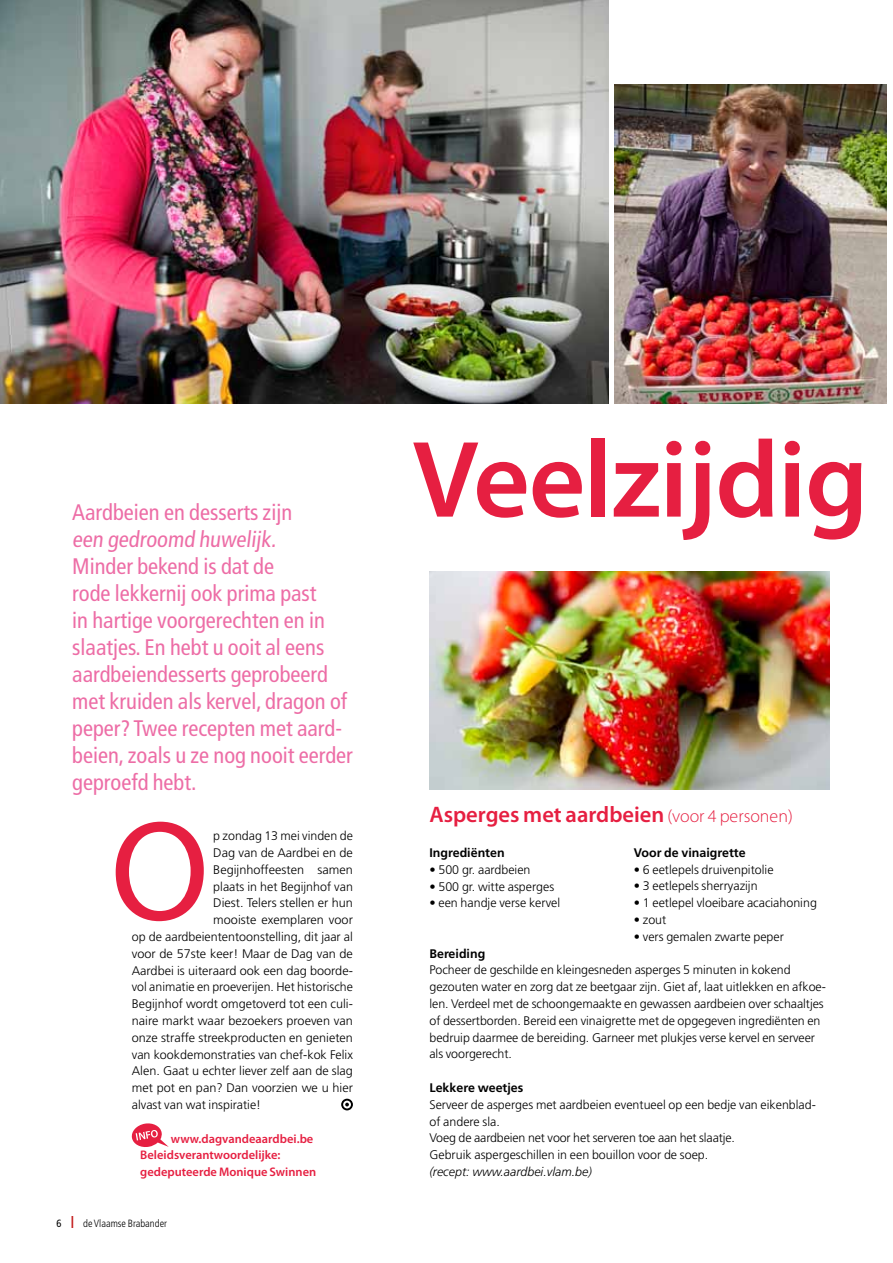
<style>
.page{position:relative;width:893px;height:1263px;background:#fff}
.page>*{position:absolute;margin:0;border:0;box-sizing:border-box;transform-origin:0 0}
.t1{font:142.95px "Myriad Pro";color:#e61f41}
.t2{font:600 109.8px "Myriad Pro";letter-spacing:-.01em;color:#e61f41}
.t3{font:condensed 22.5px/27px "Frutiger LT";color:#ed6da6}
.t4{font:600 22.5px "Myriad Pro";color:#e61f41}
.t5{font:300 12.45px/16.8px "Frutiger LT";color:#000}
.t6{font:600 12.45px/16.8px "Myriad Pro";color:#e61f41}
.t7{font:700 12.45px "Frutiger LT";color:#000}
.t8{font:italic 300 12.45px "Frutiger LT";color:#000}
.t9{font:300 condensed 10.5px "Frutiger LT";color:#000}
.s1{font-weight:400}
.s2{font-weight:900;font-stretch:normal;font-size:12px;color:#c31b1b}
.s3{font-weight:300;font-size:18px}
</style>
<div class="page">
<img style="left:0;top:0;width:608px;height:403px">
<svg style="left:341px;top:1099px;width:12px;height:11px"></svg>
<svg style="left:131px;top:1123px;width:38px;height:24px"></svg>
<img style="left:614px;top:84px;width:273px;height:319px">
<img style="left:429px;top:571px;width:400px;height:219px">
<p class="t3" style="left:72px;top:498px;width:282px">Aardbeien en desserts zijn<br>een gedroomd huwelijk.<br>Minder bekend is dat de<br>rode lekkernij ook prima past<br>in -hartige voorgerechten en in slaatjes. En hebt u ooit al eens aardbeiendesserts geprobeerd met kruiden als kervel, dragon of peper? Twee recepten met aard&shy;beien, zoals u ze nog nooit eerder geproefd hebt.</p>
<p class="t5" style="left:213px;top:827px;width:141px">p zondag 13 mei vinden de</p>
<p class="t5" style="left:213px;top:844px;width:141px">Dag van de Aardbei en de</p>
<p class="t5" style="left:213px;top:861px;width:141px">Begijnhoffeesten samen</p>
<p class="t5" style="left:213px;top:878px;width:141px">plaats in het Begijnhof van</p>
<p class="t5" style="left:213px;top:895px;width:141px">Diest. Telers stellen er hun</p>
<p class="t5" style="left:213px;top:911px;width:141px">mooiste exemplaren voor</p>
<p class="t5" style="left:132px;top:928px;width:223px">op de aardbeiententoonstelling, dit jaar al</p>
<p class="t5" style="left:132px;top:945px;width:223px">voor de 57ste keer! Maar de Dag van de</p>
<p class="t5" style="left:132px;top:962px;width:223px">Aardbei is uiteraard ook een dag boorde-</p>
<p class="t5" style="left:132px;top:979px;width:223px">vol animatie en proeverijen. Het historische</p>
<p class="t5" style="left:132px;top:995px;width:223px">Begijnhof wordt omgetoverd tot een culi-</p>
<p class="t5" style="left:132px;top:1012px;width:223px">naire markt waar bezoekers proeven van</p>
<p class="t5" style="left:132px;top:1029px;width:223px">onze straffe streekproducten en genieten</p>
<p class="t5" style="left:132px;top:1046px;width:223px">van kookdemonstraties van chef-kok Felix</p>
<p class="t5" style="left:132px;top:1063px;width:223px">Alen. Gaat u echter liever zelf aan de slag</p>
<p class="t5" style="left:132px;top:1079px;width:223px">met pot en pan? Dan voorzien we u hier</p>
<p class="t5" style="left:132px;top:1096px;width:131px">alvast van wat inspiratie!</p>
<p class="t6" style="left:140px;top:1130px;width:177px;text-indent:30px">www.dagvandeaardbei.be<br>Beleidsverantwoordelijke: gedeputeerde Monique Swinnen</p>
<h1 class="t1" style="left:111px;top:783px;width:100px">O</h1>
<p class="t9" style="left:56px;top:1217px;width:112px"><span class="s1">6</span> <span class="s2">|</span> de Vlaamse Brabander</p>
<h2 class="t2" style="left:412px;top:410px;width:457px">Veelzijdig</h2>
<h3 class="t4" style="left:429px;top:800px;width:365px">Asperges met aardbeien <span class="s3">(voor 4 personen)</span></h3>
<p class="t7" style="left:429px;top:845px;width:77px">Ingrediënten</p>
<p class="t5" style="left:429px;top:861px;width:103px">• 500 gr. aardbeien</p>
<p class="t5" style="left:429px;top:878px;width:126px">• 500 gr. witte asperges</p>
<p class="t5" style="left:429px;top:895px;width:132px">• een handje verse kervel</p>
<p class="t7" style="left:634px;top:845px;width:113px">Voor de vinaigrette</p>
<p class="t5" style="left:634px;top:861px;width:141px">• 6 eetlepels druivenpitolie</p>
<p class="t5" style="left:634px;top:878px;width:125px">• 3 eetlepels sherryazijn</p>
<p class="t5" style="left:634px;top:895px;width:185px">• 1 eetlepel vloeibare acaciahoning</p>
<p class="t5" style="left:634px;top:911px;width:34px">• zout</p>
<p class="t5" style="left:634px;top:928px;width:152px">• vers gemalen zwarte peper</p>
<p class="t7" style="left:429px;top:946px;width:57px">Bereiding</p>
<p class="t5" style="left:429px;top:962px;width:398px">Pocheer de geschilde en kleingesneden asperges 5 minuten in kokend gezouten water en zorg dat ze beetgaar zijn. Giet af, laat uitlekken en afkoe&shy;len. Verdeel met de schoongemaakte en gewassen aardbeien over schaaltjes of dessertborden. Bereid een vinaigrette met de opgegeven ingrediënten en bedruip daarmee de bereiding. Garneer met plukjes verse kervel en serveer als voorgerecht.</p>
<p class="t7" style="left:429px;top:1080px;width:95px">Lekkere weetjes</p>
<p class="t5" style="left:429px;top:1096px;width:388px">Serveer de asperges met aardbeien eventueel op een bedje van eikenblad&shy;of andere sla.<br>Voeg de aardbeien net voor het serveren toe aan het slaatje.<br>Gebruik aspergeschillen in een bouillon voor de soep.</p>
<p class="t8" style="left:429px;top:1164px;width:164px">(recept: www.aardbei.vlam.be)</p>
</div>
